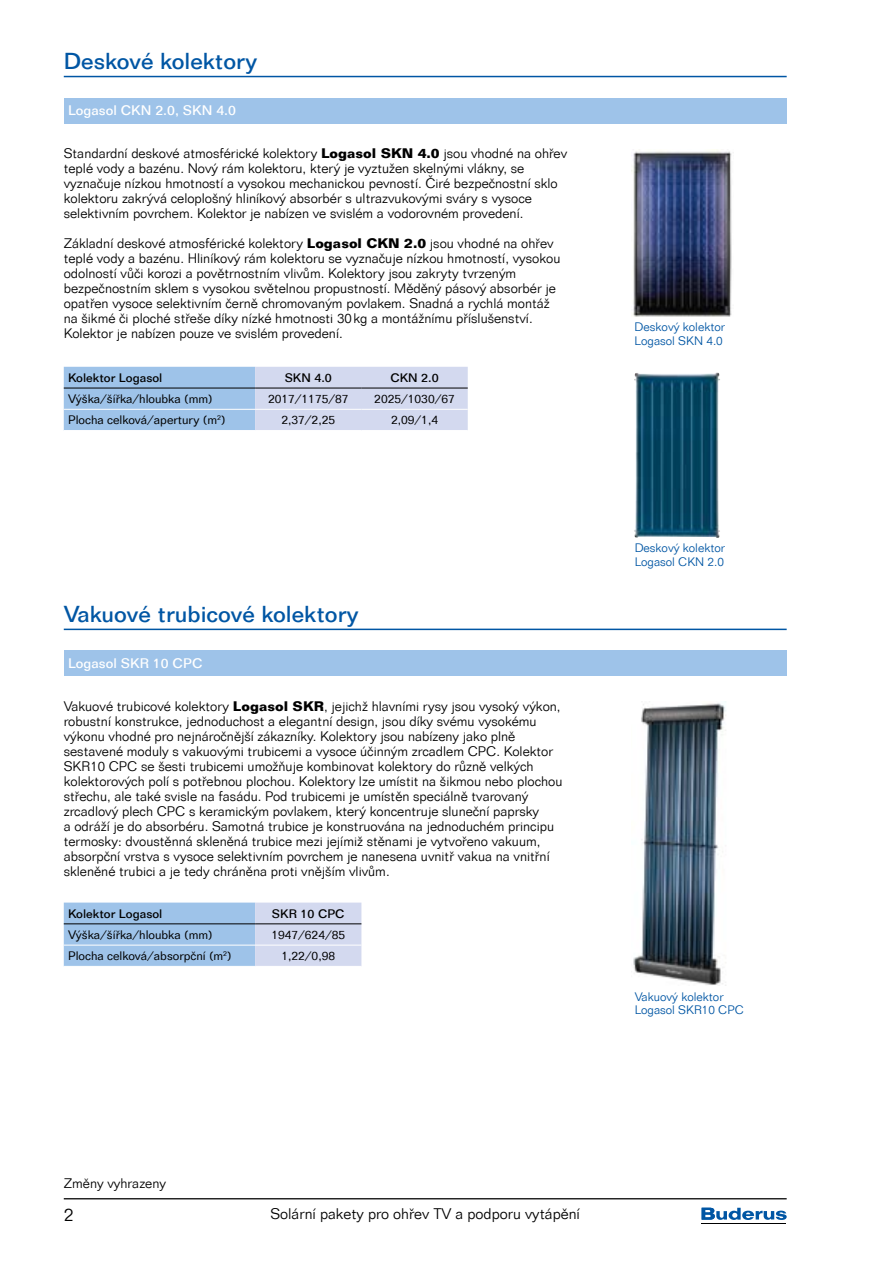
<style>
.page{position:relative;width:893px;height:1263px;background:#fff}
.page>*{position:absolute;margin:0;border:0;box-sizing:border-box;transform-origin:0 0}
.t1{font:500 22.5px "Folio TL";color:#0056a4}
.t2{font:300 18px "Folio TL";color:#000}
.t3{font:300 15px "Folio TL";color:#000}
.t4{font:300 13.5px/15px "Folio TL";color:#000}
.t5{font:500 13.5px "Folio TL";color:#fff}
.t6{font:12px "Folio TL";color:#000}
.t7{font:300 12px/13.5px "Folio TL";color:#0056a4}
.t8{font:500 12px "Folio TL";color:#000}
.s1{font-weight:700}
</style>
<div class="page">
<hr style="left:64px;top:1198px;width:722px;height:1px;background:#000">
<hr style="left:702px;top:1223px;width:84px;height:1px;background:#000">
<svg style="left:702px;top:1207px;width:85px;height:13px"></svg>
<div style="left:64px;top:98px;width:723px;height:25px;background:#9ec3e9"></div>
<hr style="left:64px;top:76px;width:723px;height:1px;background:#0056a4">
<svg style="left:64px;top:367px;width:404px;height:63px;background:#b8cdea"></svg>
<hr style="left:64px;top:409px;width:191px;height:1px;background:#fff">
<hr style="left:255px;top:409px;width:106px;height:1px;background:#fff">
<hr style="left:361px;top:409px;width:107px;height:1px;background:#fff">
<hr style="left:64px;top:388px;width:191px;height:1px;background:#000">
<hr style="left:255px;top:388px;width:106px;height:1px;background:#000">
<hr style="left:361px;top:388px;width:107px;height:1px;background:#000">
<div style="left:64px;top:651px;width:723px;height:25px;background:#9ec3e9"></div>
<hr style="left:64px;top:629px;width:723px;height:1px;background:#0056a4">
<svg style="left:64px;top:902px;width:297px;height:64px;background:#b1caea"></svg>
<hr style="left:64px;top:945px;width:191px;height:1px;background:#fff">
<hr style="left:255px;top:945px;width:106px;height:1px;background:#fff">
<hr style="left:64px;top:923px;width:191px;height:1px;background:#000">
<hr style="left:255px;top:923px;width:106px;height:1px;background:#000">
<img style="left:631px;top:149px;width:101px;height:168px">
<img style="left:634px;top:373px;width:86px;height:165px">
<img style="left:633px;top:703px;width:93px;height:282px">
<h1 class="t1" style="left:64px;top:46px;width:195px">Deskové kolektory</h1>
<p class="t5" style="left:68px;top:102px;width:169px">Logasol CKN 2.0, SKN 4.0</p>
<p class="t4" style="left:64px;top:146px;width:505px">Standardní deskové atmosférické kolektory <span class="s1">Logasol SKN 4.0</span> jsou vhodné na ohřev teplé vody a bazénu. Nový rám kolektoru, který je vyztužen skelnými vlákny, se vyznačuje nízkou hmotností a vysokou mechanickou pevností. Čiré bezpečnostní sklo kolektoru zakrývá celoplošný hliníkový absorbér s ultrazvukovými sváry s vysoce selektivním povrchem. Kolektor je nabízen ve svislém a vodorovném provedení.</p>
<p class="t4" style="left:64px;top:236px;width:498px">Základní deskové atmosférické kolektory <span class="s1">Logasol CKN 2.0</span> jsou vhodné na ohřev teplé vody a bazénu. Hliníkový rám kolektoru se vyznačuje nízkou hmotností, vysokou odolností vůči korozi a povětrnostním vlivům. Kolektory jsou zakryty tvrzeným bezpečnostním sklem s vysokou světelnou propustností. Měděný pásový absorbér je opatřen vysoce selektivním černě chromovaným povlakem. Snadná a rychlá montáž na šikmé či ploché střeše díky nízké hmotnosti 30kg a montážnímu příslušenství.<br>Kolektor je nabízen pouze ve svislém provedení.</p>
<p class="t8" style="left:68px;top:369px;width:96px">Kolektor Logasol</p>
<p class="t8" style="left:285px;top:369px;width:49px">SKN 4.0</p>
<p class="t8" style="left:390px;top:369px;width:50px">CKN 2.0</p>
<p class="t6" style="left:68px;top:391px;width:146px">Výška/šířka/hloubka (mm)</p>
<p class="t6" style="left:268px;top:391px;width:82px">2017/1175/87</p>
<p class="t6" style="left:374px;top:391px;width:82px">2025/1030/67</p>
<p class="t6" style="left:68px;top:412px;width:159px">Plocha celková/apertury (m<sup>2</sup>)</p>
<p class="t6" style="left:281px;top:412px;width:55px">2,37/2,25</p>
<p class="t6" style="left:391px;top:412px;width:48px">2,09/1,4</p>
<h1 class="t1" style="left:64px;top:599px;width:296px">Vakuové trubicové kolektory</h1>
<p class="t5" style="left:68px;top:654px;width:136px">Logasol SKR 10 CPC</p>
<p class="t4" style="left:64px;top:698px;width:500px">Vakuové trubicové kolektory <span class="s1">Logasol SKR</span>, jejichž hlavními rysy jsou vysoký výkon, robustní konstrukce, jednoduchost a elegantní design, jsou díky svému vysokému výkonu vhodné pro nejnáročnější zákazníky. Kolektory jsou nabízeny jako plně sestavené moduly s vakuovými trubicemi a vysoce účinným zrcadlem CPC. Kolektor SKR10 CPC se šesti trubicemi umožňuje kombinovat kolektory do různě velkých kolektorových polí s potřebnou plochou. Kolektory lze umístit na šikmou nebo plochou střechu, ale také svisle na fasádu. Pod trubicemi je umístěn speciálně tvarovaný zrcadlový plech CPC s keramickým povlakem, který koncentruje sluneční paprsky<br>a odráží je do absorbéru. Samotná trubice je konstruována na jednoduchém principu termosky: dvoustěnná skleněná trubice mezi jejímiž stěnami je vytvořeno vakuum, absorpční vrstva s vysoce selektivním povrchem je nanesena uvnitř vakua na vnitřní skleněné trubici a je tedy chráněna proti vnějším vlivům.</p>
<p class="t8" style="left:68px;top:905px;width:96px">Kolektor Logasol</p>
<p class="t8" style="left:272px;top:905px;width:74px">SKR 10 CPC</p>
<p class="t6" style="left:68px;top:926px;width:146px">Výška/šířka/hloubka (mm)</p>
<p class="t6" style="left:271px;top:926px;width:75px">1947/624/85</p>
<p class="t6" style="left:68px;top:948px;width:165px">Plocha celková/absorpční (m<sup>2</sup>)</p>
<p class="t6" style="left:281px;top:948px;width:55px">1,22/0,98</p>
<p class="t7" style="left:635px;top:320px;width:92px">Deskový kolektor<br>Logasol SKN 4.0</p>
<p class="t7" style="left:635px;top:541px;width:92px">Deskový kolektor<br>Logasol CKN 2.0</p>
<p class="t7" style="left:635px;top:989px;width:111px">Vakuový kolektor<br>Logasol SKR10 CPC</p>
<p class="t4" style="left:64px;top:1175px;width:104px">Změny vyhrazeny</p>
<h2 class="t2" style="left:64px;top:1202px;width:11px">2</h2>
<p class="t3" style="left:270px;top:1204px;width:311px">Solární pakety pro ohřev TV a podporu vytápění</p>
</div>
